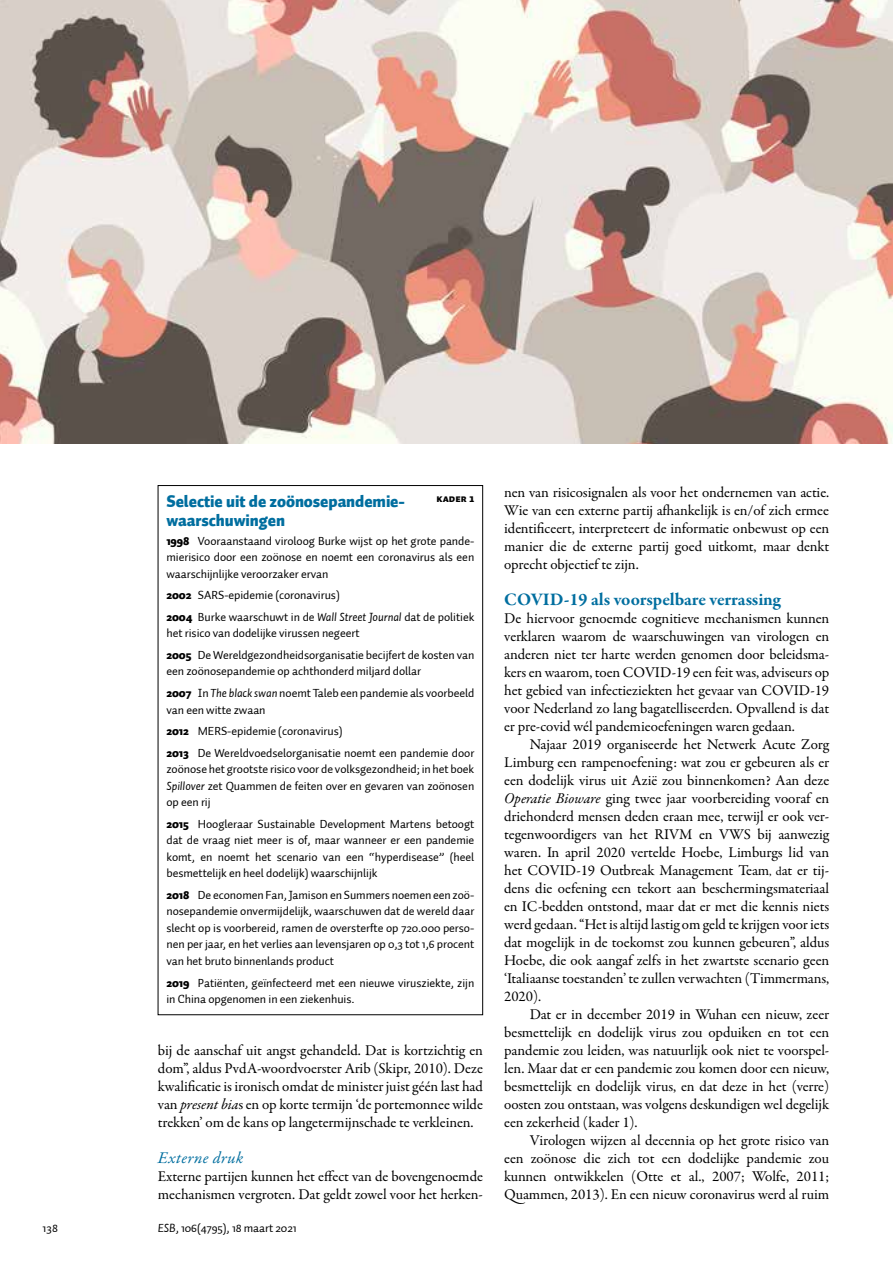
<style>
.page{position:relative;width:893px;height:1263px;background:#fff}
.page>*{position:absolute;margin:0;border:0;box-sizing:border-box;transform-origin:0 0}
.t1{font:700 18px "Garamond Premr Pro";color:#006e9f}
.t2{font:900 16.5px/19.5px "Auto 1";letter-spacing:-.005em;color:#006e9f}
.t3{font:italic 16.5px "Garamond Premr Pro";letter-spacing:.025em;color:#006e9f}
.t4{font:15px/18px "Garamond Premr Pro";letter-spacing:-.005em;color:#000;text-align:justify}
.t5{font:12px/16.5px "Auto 1";letter-spacing:-.005em;color:#000}
.t6{font:10.5px "Auto 1 Black Sm Cp";color:#000}
.s1{font-weight:900}
.s2{font-style:italic}
.s3{font-size:12px}
</style>
<div class="page">
<img style="left:0;top:0;width:892px;height:443px">
<p class="t2" style="left:166px;top:492px;width:240px">Selectie uit de zoönosepandemie&shy;waarschuwingen</p>
<p class="t5" style="left:166px;top:532px;width:309px;text-align:justify"><span class="s1">1998</span> Vooraanstaand viroloog Burke wijst op het grote pande&shy;mierisico door een zoönose en noemt een coronavirus als een waarschijnlijke veroorzaker ervan</p>
<p class="t5" style="left:166px;top:585px;width:309px;line-height:21.6px"><span class="s1">2002</span> SARS-epidemie (coronavirus)<br><span class="s1">2004</span> Burke waarschuwt in de <span class="s2">Wall Street Journal</span> dat de politiek</p>
<p class="t5" style="left:166px;top:623px;width:309px;line-height:21.6px">het risico van dodelijke virussen negeert<br><span class="s1">2005</span> De Wereldgezondheidsorganisatie becijfert de kosten van</p>
<p class="t5" style="left:166px;top:661px;width:309px;line-height:21.6px">een zoönosepandemie op achthonderd miljard dollar<br><span class="s1">2007</span> In <span class="s2">The black swan</span> noemt Taleb een pandemie als voorbeeld</p>
<p class="t5" style="left:166px;top:699px;width:309px;line-height:21.6px">van een witte zwaan<br><span class="s1">2012</span> MERS-epidemie (coronavirus)<br><span class="s1">2013</span> De Wereldvoedselorganisatie noemt een pandemie door</p>
<p class="t5" style="left:166px;top:761px;width:309px;text-align:justify">zoönose het grootste risico voor de volksgezondheid; in het boek <span class="s2">Spillover</span> zet Quammen de feiten over en gevaren van zoönosen op een rij</p>
<p class="t5" style="left:166px;top:816px;width:309px;text-align:justify"><span class="s1">2015</span> Hoogleraar Sustainable Development Martens betoogt dat de vraag niet meer is of, maar wanneer er een pandemie komt, en noemt het scenario van een “hyperdisease” (heel besmettelijk en heel dodelijk) waarschijnlijk</p>
<p class="t5" style="left:166px;top:887px;width:309px;text-align:justify"><span class="s1">2018</span> De economen Fan, Jamison en Summers noemen een zoö&shy;nosepandemie onvermijdelijk, waarschuwen dat de wereld daar slecht op is voorbereid, ramen de oversterfte op 720.000 perso&shy;nen per jaar, en het verlies aan levensjaren op 0,3 tot 1,6 procent van het bruto binnenlands product</p>
<p class="t5" style="left:166px;top:974px;width:309px"><span class="s1">2019</span> Patiënten, geïnfecteerd met een nieuwe virusziekte, zijn in China opgenomen in een ziekenhuis.</p>
<p class="t6" style="left:437px;top:492px;width:39px">KADER 1</p>
<p class="t4" style="left:158px;top:1042px;width:327px">bij de aanschaf uit angst gehandeld. Dat is kortzichtig en dom”, aldus PvdA-woordvoerster Arib (Skipr, 2010). Deze kwalificatie is ironisch omdat de minister juist géén last had van <span class="s2">present bia</span>s en op korte termijn ‘de portemonnee wilde trekken’ om de kans op langetermijnschade te verkleinen.</p>
<p class="t3" style="left:158px;top:1148px;width:87px">Externe druk</p>
<p class="t4" style="left:158px;top:1168px;width:326px">Externe partijen kunnen het effect van de bovengenoemde mechanismen vergroten. Dat geldt zowel voor het herken-</p>
<p class="t5" style="left:43px;top:1220px;width:17px">138</p>
<p class="t5" style="left:158px;top:1220px;width:140px"><span class="s2">ESB</span>, 106(4795), 18 maart 2021</p>
<p class="t4" style="left:504px;top:484px;width:327px">nen van risicosignalen als voor het ondernemen van actie.<br>Wie van een externe partij afhankelijk is en/of zich ermee identificeert, interpreteert de informatie onbewust op een manier die de externe partij goed uitkomt, maar denkt oprecht objectief te zijn.</p>
<p class="t1" style="left:504px;top:588px;width:278px">COVID-19 als voorspelbare verrassing</p>
<p class="t4" style="left:504px;top:610px;width:326px">De hiervoor genoemde cognitieve mechanismen kunnen verklaren waarom de waarschuwingen van virologen en anderen niet ter harte werden genomen door beleidsma&shy;kers en waarom, toen COVID-19 een feit was, adviseurs op het gebied van infectieziekten het gevaar van COVID-19 voor Nederland zo lang bagatelliseerden. Opvallend is dat er pre-covid wél pandemieoefeningen waren gedaan.</p>
<p class="t4" style="left:504px;top:736px;width:327px;text-indent:26px">Najaar 2019 organiseerde het Netwerk Acute Zorg Limburg een rampenoefening: wat zou er gebeuren als er een dodelijk virus uit Azië zou binnenkomen? Aan deze <span class="s2">Operatie Bioware</span> ging twee jaar voorbereiding vooraf en driehonderd mensen deden eraan mee, terwijl er ook ver&shy;tegenwoordigers van het RIVM en VWS bij aanwezig waren. In april 2020 vertelde Hoebe, Limburgs lid van het COVID-19 Outbreak Management Team<span class="s3">, d</span>at er tij&shy;dens die oefening een tekort aan beschermingsmateriaal en IC-bedden ontstond, maar dat er met die kennis niets werd gedaan. “Het is altijd lastig om geld te krijgen voor iets dat mogelijk in de toekomst zou kunnen gebeuren”, aldus Hoebe, die ook aangaf zelfs in het zwartste scenario geen ‘Italiaanse toestanden’ te zullen verwachten (Timmermans, 2020).</p>
<p class="t4" style="left:504px;top:1006px;width:327px;text-indent:26px">Dat er in december 2019 in Wuhan een nieuw, zeer besmettelijk en dodelijk virus zou opduiken en tot een pandemie zou leiden, was natuurlijk ook niet te voorspel&shy;len. Maar dat er een pandemie zou komen door een nieuw, besmettelijk en dodelijk virus, en dat deze in het (verre) oosten zou ontstaan, was volgens deskundigen wel degelijk een zekerheid (kader 1).</p>
<p class="t4" style="left:504px;top:1132px;width:327px;text-indent:26px">Virologen wijzen al decennia op het grote risico van een zoönose die zich tot een dodelijke pandemie zou kunnen ontwikkelen (Otte et al., 2007; Wolfe, 2011; Quammen, 2013). En een nieuw coronavirus werd al ruim</p>
</div>
